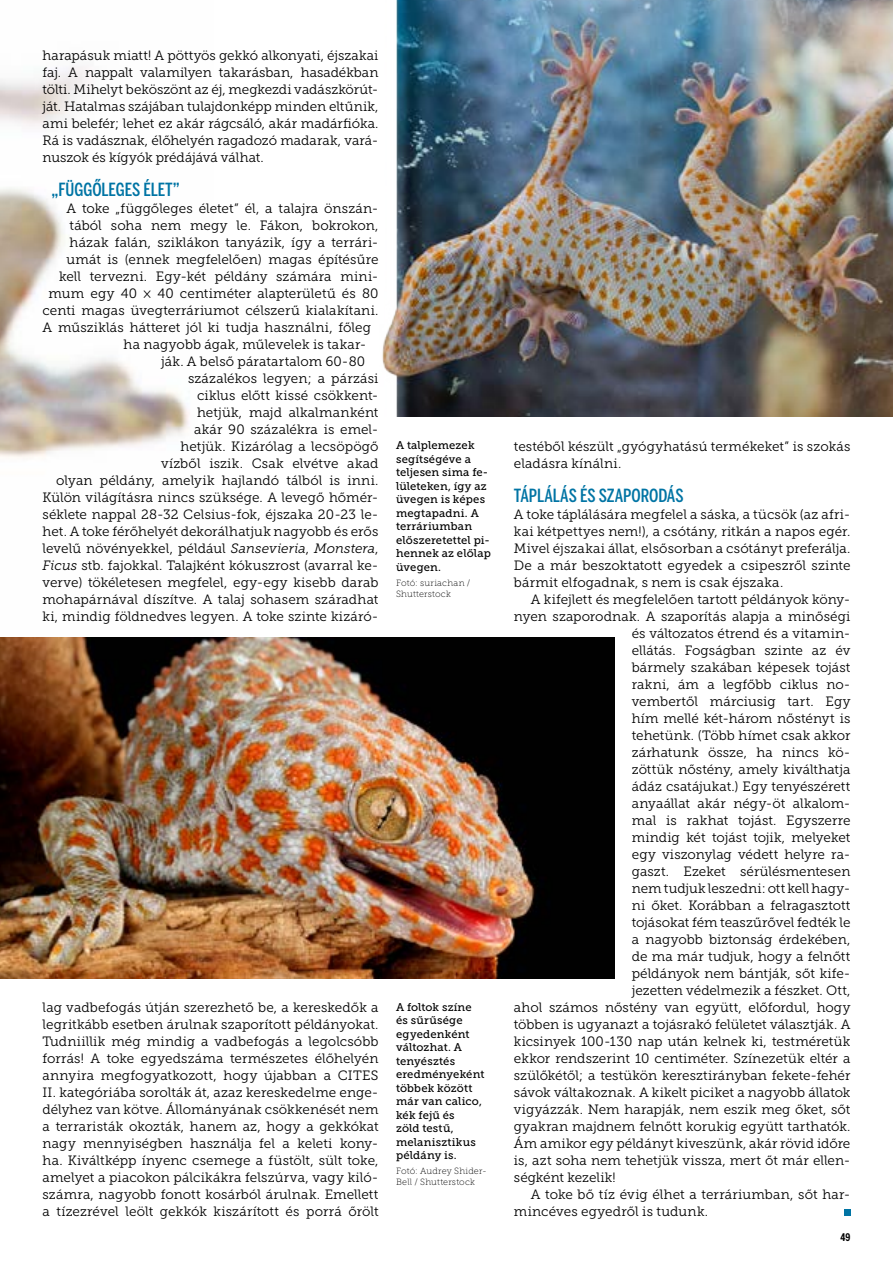
<style>
.page{position:relative;width:893px;height:1263px;background:#fff}
.page>*{position:absolute;margin:0;border:0;box-sizing:border-box;transform-origin:0 0}
.t1{font:500 18px "Benton Sans Comp";letter-spacing:-.005em;color:#0074a4}
.t2{font:13.5px/17px "Museo Slab 300";letter-spacing:.005em;color:#000;text-align:justify}
.t3{font:11.25px/13.5px "Museo Slab 500";letter-spacing:.01em;color:#000}
.t4{font:700 10.5px "Benton Sans Comp";color:#000}
.t5{font:9px/10.8px "Museo Slab 100";letter-spacing:.02em;color:#000}
.s1{font-style:italic}
</style>
<div class="page">
<img style="left:0;top:66px;width:214px;height:572px">
<img style="left:382px;top:0;width:511px;height:417px">
<div style="left:844px;top:1209px;width:6px;height:7px;background:#0074a4"></div>
<img style="left:0;top:638px;width:615px;height:340px">
<p class="t2" style="left:43px;top:47px;width:338px">harapásuk miatt! A pöttyös gekkó alkonyati, éjszakai faj. A nappalt valamilyen takarásban, hasadékban tölti. Mihelyt beköszönt az éj, megkezdi vadászkörút&shy;ját. Hatalmas szájában tulajdonképp minden eltűnik, ami belefér; lehet ez akár rágcsáló, akár madárfióka.<br>Rá is vadásznak, élőhelyén ragadozó madarak, vará&shy;nuszok és kígyók prédájává válhat.</p>
<h1 class="t1" style="left:52px;top:178px;width:130px">„FÜGGŐLEGES ÉLET”</h1>
<p class="t2" style="left:67px;top:200px;width:314px">A toke „függőleges életet” él, a talajra önszán-</p>
<p class="t2" style="left:70px;top:217px;width:310px">tából soha nem megy le. Fákon, bokrokon,</p>
<p class="t2" style="left:70px;top:234px;width:311px">házak falán, sziklákon tanyázik, így a terrári-</p>
<p class="t2" style="left:67px;top:251px;width:314px">umát is (ennek megfelelően) magas építésűre</p>
<p class="t2" style="left:59px;top:268px;width:321px">kell tervezni. Egy-két példány számára mini-</p>
<p class="t2" style="left:49px;top:285px;width:332px">mum egy 40 × 40 centiméter alapterületű és 80</p>
<p class="t2" style="left:43px;top:302px;width:337px">centi magas üvegterráriumot célszerű kialakítani.</p>
<p class="t2" style="left:43px;top:319px;width:330px">A műsziklás hátteret jól ki tudja használni, főleg</p>
<p class="t2" style="left:124px;top:336px;width:244px">ha nagyobb ágak, műlevelek is takar-</p>
<p class="t2" style="left:161px;top:353px;width:206px">ják. A belső páratartalom 60-80</p>
<p class="t2" style="left:188px;top:370px;width:192px">százalékos legyen; a párzási</p>
<p class="t2" style="left:197px;top:387px;width:183px">ciklus előtt kissé csökkent-</p>
<p class="t2" style="left:197px;top:404px;width:183px">hetjük, majd alkalmanként</p>
<p class="t2" style="left:194px;top:421px;width:186px">akár 90 százalékra is emel-</p>
<p class="t2" style="left:181px;top:438px;width:199px">hetjük. Kizárólag a lecsöpögő</p>
<p class="t2" style="left:161px;top:455px;width:219px">vízből iszik. Csak elvétve akad</p>
<p class="t2" style="left:56px;top:472px;width:324px">olyan példány, amelyik hajlandó tálból is inni.</p>
<p class="t2" style="left:43px;top:489px;width:338px">Külön világításra nincs szüksége. A levegő hőmér-</p>
<p class="t2" style="left:43px;top:506px;width:338px">séklete nappal 28-32 Celsius-fok, éjszaka 20-23 le-</p>
<p class="t2" style="left:43px;top:523px;width:337px">het. A toke férőhelyét dekorálhatjuk nagyobb és erős</p>
<p class="t2" style="left:43px;top:540px;width:337px">levelű növényekkel, például <span class="s1">Sansevieria</span>, <span class="s1">Monstera</span>,</p>
<p class="t2" style="left:43px;top:557px;width:338px"><span class="s1">Ficus</span> stb. fajokkal. Talajként kókuszrost (avarral ke-</p>
<p class="t2" style="left:43px;top:574px;width:338px">verve) tökéletesen megfelel, egy-egy kisebb darab</p>
<p class="t2" style="left:43px;top:591px;width:337px">mohapárnával díszítve. A talaj sohasem száradhat</p>
<p class="t2" style="left:43px;top:608px;width:338px">ki, mindig földnedves legyen. A toke szinte kizáró-</p>
<p class="t3" style="left:396px;top:439px;width:96px">A talplemezek segítségéve a teljesen sima fe&shy;lületeken, így az üvegen is képes megtapadni. A terráriumban előszeretettel pi&shy;hennek az előlap üvegen.</p>
<p class="t5" style="left:396px;top:577px;width:76px">Fotó: suriachan /<br>Shutterstock</p>
<p class="t2" style="left:43px;top:999px;width:338px">lag vadbefogás útján szerezhető be, a kereskedők a legritkább esetben árulnak szaporított példányokat.<br>Tudniillik még mindig a vadbefogás a legolcsóbb forrás! A toke egyedszáma természetes élőhelyén annyira megfogyatkozott, hogy újabban a CITES II. kategóriába sorolták át, azaz kereskedelme enge&shy;délyhez van kötve. Állományának csökkenését nem a terraristák okozták, hanem az, hogy a gekkókat nagy mennyiségben használja fel a keleti kony&shy;ha. Kiváltképp ínyenc csemege a füstölt, sült toke, amelyet a piacokon pálcikákra felszúrva, vagy kiló&shy;számra, nagyobb fonott kosárból árulnak. Emellett a tízezrével leölt gekkók kiszárított és porrá őrölt</p>
<p class="t3" style="left:396px;top:1000px;width:90px">A foltok színe és sűrűsége egyedenként változhat. A tenyésztés eredményeként többek között már van calico, kék fejű és<br>zöld testű, melanisztikus példány is.</p>
<p class="t5" style="left:396px;top:1166px;width:92px">Fotó: Audrey Shider-<br>Bell / Shutterstock</p>
<p class="t2" style="left:514px;top:438px;width:338px">testéből készült „gyógyhatású termékeket” is szokás eladásra kínálni.</p>
<h1 class="t1" style="left:514px;top:485px;width:171px">TÁPLÁLÁS ÉS SZAPORODÁS</h1>
<p class="t2" style="left:514px;top:506px;width:338px">A toke táplálására megfelel a sáska, a tücsök (az afri&shy;kai kétpettyes nem!), a csótány, ritkán a napos egér.<br>Mivel éjszakai állat, elsősorban a csótányt preferálja.<br>De a már beszoktatott egyedek a csipeszről szinte bármit elfogadnak, s nem is csak éjszaka.</p>
<p class="t2" style="left:531px;top:591px;width:321px">A kifejlett és megfelelően tartott példányok köny-</p>
<p class="t2" style="left:514px;top:608px;width:338px">nyen szaporodnak. A szaporítás alapja a minőségi</p>
<p class="t2" style="left:632px;top:625px;width:220px">és változatos étrend és a vitamin-</p>
<p class="t2" style="left:632px;top:642px;width:220px">ellátás. Fogságban szinte az év</p>
<p class="t2" style="left:632px;top:659px;width:220px">bármely szakában képesek tojást</p>
<p class="t2" style="left:632px;top:676px;width:220px">rakni, ám a legfőbb ciklus no-</p>
<p class="t2" style="left:632px;top:693px;width:220px">vembertől márciusig tart. Egy</p>
<p class="t2" style="left:632px;top:710px;width:220px">hím mellé két-három nőstényt is</p>
<p class="t2" style="left:632px;top:727px;width:220px">tehetünk. (Több hímet csak akkor</p>
<p class="t2" style="left:632px;top:744px;width:220px">zárhatunk össze, ha nincs kö-</p>
<p class="t2" style="left:632px;top:761px;width:220px">zöttük nőstény, amely kiválthatja</p>
<p class="t2" style="left:632px;top:778px;width:220px">ádáz csatájukat.) Egy tenyészérett</p>
<p class="t2" style="left:632px;top:795px;width:220px">anyaállat akár négy-öt alkalom-</p>
<p class="t2" style="left:632px;top:812px;width:220px">mal is rakhat tojást. Egyszerre</p>
<p class="t2" style="left:632px;top:829px;width:220px">mindig két tojást tojik, melyeket</p>
<p class="t2" style="left:632px;top:846px;width:220px">egy viszonylag védett helyre ra-</p>
<p class="t2" style="left:632px;top:863px;width:220px">gaszt. Ezeket sérülésmentesen</p>
<p class="t2" style="left:632px;top:880px;width:220px">nem tudjuk leszedni: ott kell hagy-</p>
<p class="t2" style="left:632px;top:897px;width:220px">ni őket. Korábban a felragasztott</p>
<p class="t2" style="left:632px;top:914px;width:220px">tojásokat fém teaszűrővel fedték le</p>
<p class="t2" style="left:632px;top:931px;width:220px">a nagyobb biztonság érdekében,</p>
<p class="t2" style="left:632px;top:948px;width:220px">de ma már tudjuk, hogy a felnőtt</p>
<p class="t2" style="left:632px;top:965px;width:220px">példányok nem bántják, sőt kife-</p>
<p class="t2" style="left:632px;top:982px;width:220px">jezetten védelmezik a fészket. Ott,</p>
<p class="t2" style="left:514px;top:999px;width:338px">ahol számos nőstény van együtt, előfordul, hogy</p>
<p class="t2" style="left:514px;top:1016px;width:338px">többen is ugyanazt a tojásrakó felületet választják. A</p>
<p class="t2" style="left:514px;top:1033px;width:338px">kicsinyek 100-130 nap után kelnek ki, testméretük</p>
<p class="t2" style="left:514px;top:1050px;width:338px">ekkor rendszerint 10 centiméter. Színezetük eltér a</p>
<p class="t2" style="left:514px;top:1067px;width:338px">szülőkétől; a testükön keresztirányban fekete-fehér</p>
<p class="t2" style="left:514px;top:1084px;width:338px">sávok váltakoznak. A kikelt piciket a nagyobb állatok</p>
<p class="t2" style="left:514px;top:1101px;width:338px">vigyázzák. Nem harapják, nem eszik meg őket, sőt</p>
<p class="t2" style="left:514px;top:1118px;width:338px">gyakran majdnem felnőtt korukig együtt tarthatók.</p>
<p class="t2" style="left:514px;top:1135px;width:338px">Ám amikor egy példányt kiveszünk, akár rövid időre</p>
<p class="t2" style="left:514px;top:1152px;width:338px">is, azt soha nem tehetjük vissza, mert őt már ellen-</p>
<p class="t2" style="left:514px;top:1169px;width:103px">ségként kezelik!</p>
<p class="t2" style="left:531px;top:1186px;width:321px">A toke bő tíz évig élhet a terráriumban, sőt har-</p>
<p class="t2" style="left:514px;top:1203px;width:196px">mincéves egyedről is tudunk.</p>
<p class="t4" style="left:840px;top:1231px;width:12px">49</p>
</div>
